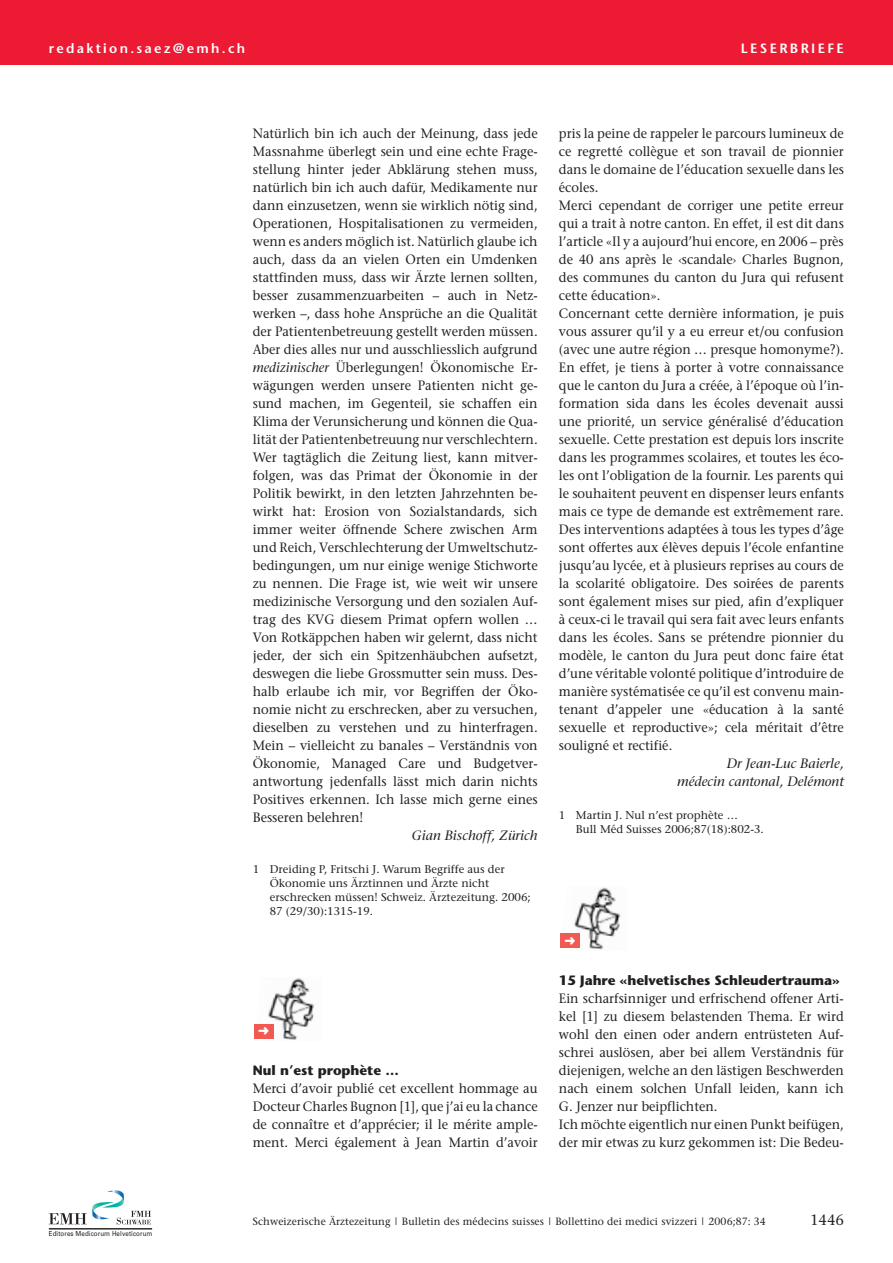
<style>
.page{position:relative;width:893px;height:1263px;background:#fff}
.page>*{position:absolute;margin:0;border:0;box-sizing:border-box;transform-origin:0 0}
.t1{font:15px "Stone Serif";color:#231f20}
.t2{font:13.5px/18px "Stone Serif";color:#231f20;text-align:justify;scale:.95 1}
.t3{font:italic 13.5px/18px "Stone Serif";color:#231f20;text-align:right}
.t4{font:700 13.5px "Stone Sans";color:#231f20}
.t5{font:600 13.5px "Stone Sans";letter-spacing:.17em;color:#fff}
.t6{font:11.25px/14.2px "Stone Serif";color:#231f20}
.t7{font:10.5px "Stone Serif";letter-spacing:.01em;color:#231f20}
.t8{font:6.9px "Univers";letter-spacing:.015em;color:#231f20;scale:.9 1}
.s1{font-style:italic}
</style>
<div class="page">
<svg style="left:49px;top:1190px;width:102px;height:34px"></svg>
<hr style="left:49px;top:1228px;width:103px;height:1px;background:#231f20">
<div style="left:0;top:0;width:893px;height:64px;background:#ed1a33"></div>
<img style="left:268px;top:978px;width:46px;height:62px">
<div style="left:254px;top:1024px;width:19px;height:15px;background:#f05a50"></div>
<img style="left:574px;top:887px;width:47px;height:63px">
<div style="left:560px;top:933px;width:20px;height:15px;background:#f05a50"></div>
<p class="t5" style="left:49px;top:42px;width:198px">redaktion.saez@emh.ch</p>
<p class="t5" style="left:741px;top:42px;width:104px">LESERBRIEFE</p>
<p class="t2" style="left:253px;top:126px;width:301px">Natürlich bin ich auch der Meinung, dass jede Massnahme überlegt sein und eine echte Frage&shy;stellung hinter jeder Abklärung stehen muss, natürlich bin ich auch dafür, Medikamente nur dann einzusetzen, wenn sie wirklich nötig sind, Operationen, Hospitalisationen zu vermeiden, wenn es anders möglich ist. Natürlich glaube ich auch, dass da an vielen Orten ein Umdenken stattfinden muss, dass wir Ärzte lernen sollten, besser zusammenzuarbeiten – auch in Netz&shy;werken –, dass hohe Ansprüche an die Qualität der Patientenbetreuung gestellt werden müssen.<br>Aber dies alles nur und ausschliesslich aufgrund <span class="s1">medizinischer</span> Überlegungen! Ökonomische Er&shy;wägungen werden unsere Patienten nicht ge&shy;sund machen, im Gegenteil, sie schaffen ein Klima der Verunsicherung und können die Qua&shy;lität der Patientenbetreuung nur verschlechtern.<br>Wer tagtäglich die Zeitung liest, kann mitver&shy;folgen, was das Primat der Ökonomie in der Politik bewirkt, in den letzten Jahrzehnten be&shy;wirkt hat: Erosion von Sozialstandards, sich immer weiter öffnende Schere zwischen Arm und Reich, Verschlechterung der Umweltschutz&shy;bedingungen, um nur einige wenige Stichworte zu nennen. Die Frage ist, wie weit wir unsere medizinische Versorgung und den sozialen Auf&shy;trag des KVG diesem Primat opfern wollen … Von Rotkäppchen haben wir gelernt, dass nicht jeder, der sich ein Spitzenhäubchen aufsetzt, deswegen die liebe Grossmutter sein muss. Des&shy;halb erlaube ich mir, vor Begriffen der Öko&shy;nomie nicht zu erschrecken, aber zu versuchen, dieselben zu verstehen und zu hinterfragen.<br>Mein – vielleicht zu banales – Verständnis von Ökonomie, Managed Care und Budgetver&shy;antwortung jedenfalls lässt mich darin nichts Positives erkennen. Ich lasse mich gerne eines Besseren belehren!</p>
<p class="t3" style="left:412px;top:828px;width:127px">Gian Bischoff, Zürich</p>
<p class="t6" style="left:270px;top:862px;width:262px;text-indent:-17px">1 Dreiding P, Fritschi J. Warum Begriffe aus der Ökonomie uns Ärztinnen und Ärzte nicht erschrecken müssen! Schweiz. Ärztezeitung. 2006; 87 (29/30):1315-19.</p>
<p class="t2" style="left:559px;top:126px;width:301px;text-align:left">pris la peine de rappeler le parcours lumineux de ce regretté collègue et son travail de pionnier dans le domaine de l’éducation sexuelle dans les écoles.<br>Merci cependant de corriger une petite erreur qui a trait à notre canton. En effet, il est dit dans l’article «Il y a aujourd’hui encore, en 2006 – près de 40 ans après le ‹scandale› Charles Bugnon, des communes du canton du Jura qui refusent cette éducation».<br>Concernant cette dernière information, je puis vous assurer qu’il y a eu erreur et/ou confusion (avec une autre région … presque homonyme?).<br>En effet, je tiens à porter à votre connaissance que le canton du Jura a créée, à l’époque où l’in&shy;formation sida dans les écoles devenait aussi une priorité, un service généralisé d’éducation sexuelle. Cette prestation est depuis lors inscrite dans les programmes scolaires, et toutes les éco&shy;les ont l’obligation de la fournir. Les parents qui le souhaitent peuvent en dispenser leurs enfants mais ce type de demande est extrêmement rare.<br>Des interventions adaptées à tous les types d’âge sont offertes aux élèves depuis l’école enfantine jusqu’au lycée, et à plusieurs reprises au cours de la scolarité obligatoire. Des soirées de parents sont également mises sur pied, afin d’expliquer à ceux-ci le travail qui sera fait avec leurs enfants dans les écoles. Sans se prétendre pionnier du modèle, le canton du Jura peut donc faire état d’une véritable volonté politique d’introduire de manière systématisée ce qu’il est convenu main&shy;tenant d’appeler une «éducation à la santé sexuelle et reproductive»; cela méritait d’être souligné et rectifié.</p>
<p class="t3" style="left:677px;top:756px;width:168px">Dr Jean-Luc Baierle, médecin cantonal, Delémont</p>
<p class="t6" style="left:576px;top:808px;width:189px;text-indent:-17px">1 Martin J. Nul n’est prophète …<br>Bull Méd Suisses 2006;87(18):802-3.</p>
<p class="t4" style="left:253px;top:1065px;width:148px">Nul n’est prophète …</p>
<p class="t2" style="left:253px;top:1081px;width:301px">Merci d’avoir publié cet excellent hommage au Docteur Charles Bugnon [1], que j’ai eu la chance de connaître et d’apprécier; il le mérite ample&shy;ment. Merci également à Jean Martin d’avoir</p>
<p class="t4" style="left:559px;top:975px;width:282px">15 Jahre «helvetisches Schleudertrauma»</p>
<p class="t2" style="left:559px;top:990px;width:301px;text-align:left">Ein scharfsinniger und erfrischend offener Arti&shy;kel [1] zu diesem belastenden Thema. Er wird wohl den einen oder andern entrüsteten Auf&shy;schrei auslösen, aber bei allem Verständnis für diejenigen, welche an den lästigen Beschwerden nach einem solchen Unfall leiden, kann ich G. Jenzer nur beipflichten.<br>Ich möchte eigentlich nur einen Punkt beifügen, der mir etwas zu kurz gekommen ist: Die Bedeu-</p>
<p class="t8" style="left:49px;top:1229px;width:117px">Editores Medicorum Helveticorum</p>
<p class="t7" style="left:253px;top:1217px;width:515px">Schweizerische Ärztezeitung | Bulletin des médecins suisses | Bollettino dei medici svizzeri | 2006;87: 34</p>
<p class="t1" style="left:810px;top:1213px;width:35px">1446</p>
</div>
